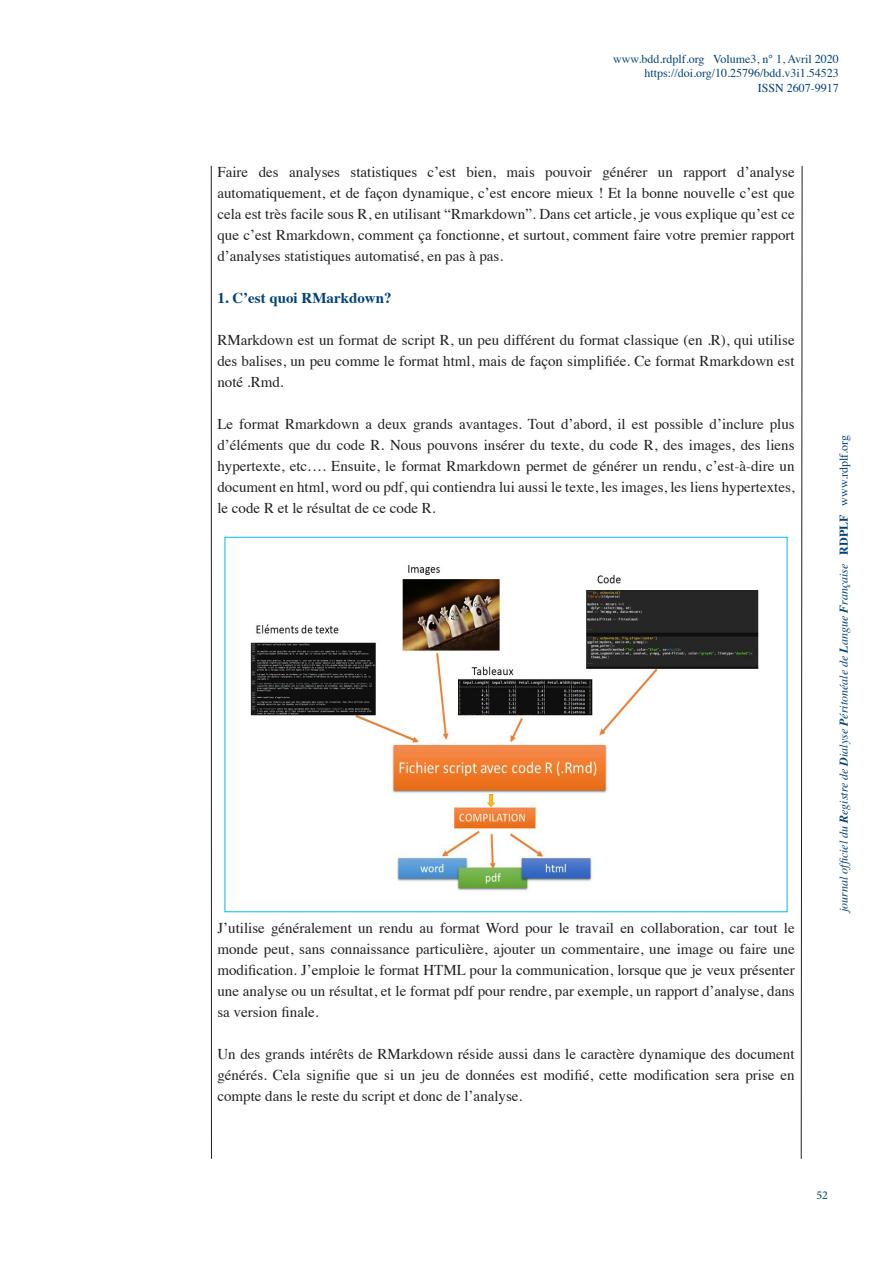
<style>
.page{position:relative;width:893px;height:1263px;background:#fff}
.page>*{position:absolute;margin:0;border:0;box-sizing:border-box;transform-origin:0 0}
.Body_Text{font:15px/21px "Times";color:#231f20;text-align:justify}
.Body_Text-2{font:700 15px "Times";color:#004279}
.t1{font:12px "Times";color:#004279}
.t2{font:italic 12px "Times";color:#004279}
.t3{font:12px "Minion Pro";color:#004279}
.s1{font-weight:700}
.s2{font-weight:700;font-style:normal}
.s3{font-style:normal}
</style>
<div class="page">
<hr style="left:211px;top:166px;width:1px;height:993px;background:#231f20">
<svg style="left:801px;top:165px;width:1px;height:994px"></svg>
<img style="left:250px;top:565px;width:509px;height:326px">
<p class="t1" style="left:613px;top:48px;width:227px">www.bdd.rdplf.org Volume3, n° 1, Avril 2020</p>
<p class="t1" style="left:644px;top:62px;width:196px">https://doi.org/10.25796/bdd.v3i1.54523</p>
<p class="t1" style="left:758px;top:77px;width:82px">ISSN 2607-9917</p>
<p class="Body_Text" style="left:217px;top:160px;width:579px">Faire des analyses statistiques c’est bien, mais pouvoir générer un rapport d’analyse automatiquement, et de façon dynamique, c’est encore mieux ! Et la bonne nouvelle c’est que cela est très facile sous R, en utilisant “Rmarkdown”. Dans cet article, je vous explique qu’est ce que c’est Rmarkdown, comment ça fonctionne, et surtout, comment faire votre premier rapport d’analyses statistiques automatisé, en pas à pas.</p>
<p class="Body_Text-2" style="left:217px;top:284px;width:176px">1. C’est quoi RMarkdown?</p>
<p class="Body_Text" style="left:217px;top:328px;width:579px">RMarkdown est un format de script R, un peu différent du format classique (en .R), qui utilise des balises, un peu comme le format html, mais de façon simplifiée. Ce format Rmarkdown est noté .Rmd.</p>
<p class="Body_Text" style="left:217px;top:412px;width:579px">Le format Rmarkdown a deux grands avantages. Tout d’abord, il est possible d’inclure plus d’éléments que du code R. Nous pouvons insérer du texte, du code R, des images, des liens hypertexte, etc…. Ensuite, le format Rmarkdown permet de générer un rendu, c’est-à-dire un document en html, word ou pdf, qui contiendra lui aussi le texte, les images, les liens hypertextes, le code R et le résultat de ce code R.</p>
<p class="Body_Text" style="left:217px;top:916px;width:579px">J’utilise généralement un rendu au format Word pour le travail en collaboration, car tout le monde peut, sans connaissance particulière, ajouter un commentaire, une image ou faire une modification. J’emploie le format HTML pour la communication, lorsque que je veux présenter une analyse ou un résultat, et le format pdf pour rendre, par exemple, un rapport d’analyse, dans sa version finale.</p>
<p class="Body_Text" style="left:217px;top:1042px;width:579px">Un des grands intérêts de RMarkdown réside aussi dans le caractère dynamique des document générés. Cela signifie que si un jeu de données est modifié, cette modification sera prise en compte dans le reste du script et donc de l’analyse.</p>
<p class="t2" style="left:833px;top:912px;width:478px;rotate:-90deg">journal officiel du <span class="s1">R</span>egistre de <span class="s1">D</span>ialyse <span class="s1">P</span>éritonéale de <span class="s1">L</span>angue <span class="s1">F</span>rançaise <span class="s2">RDPLF</span> <span class="s3">www.rdplf.org</span></p>
<p class="t3" style="left:816px;top:1187px;width:13px">52</p>
</div>
